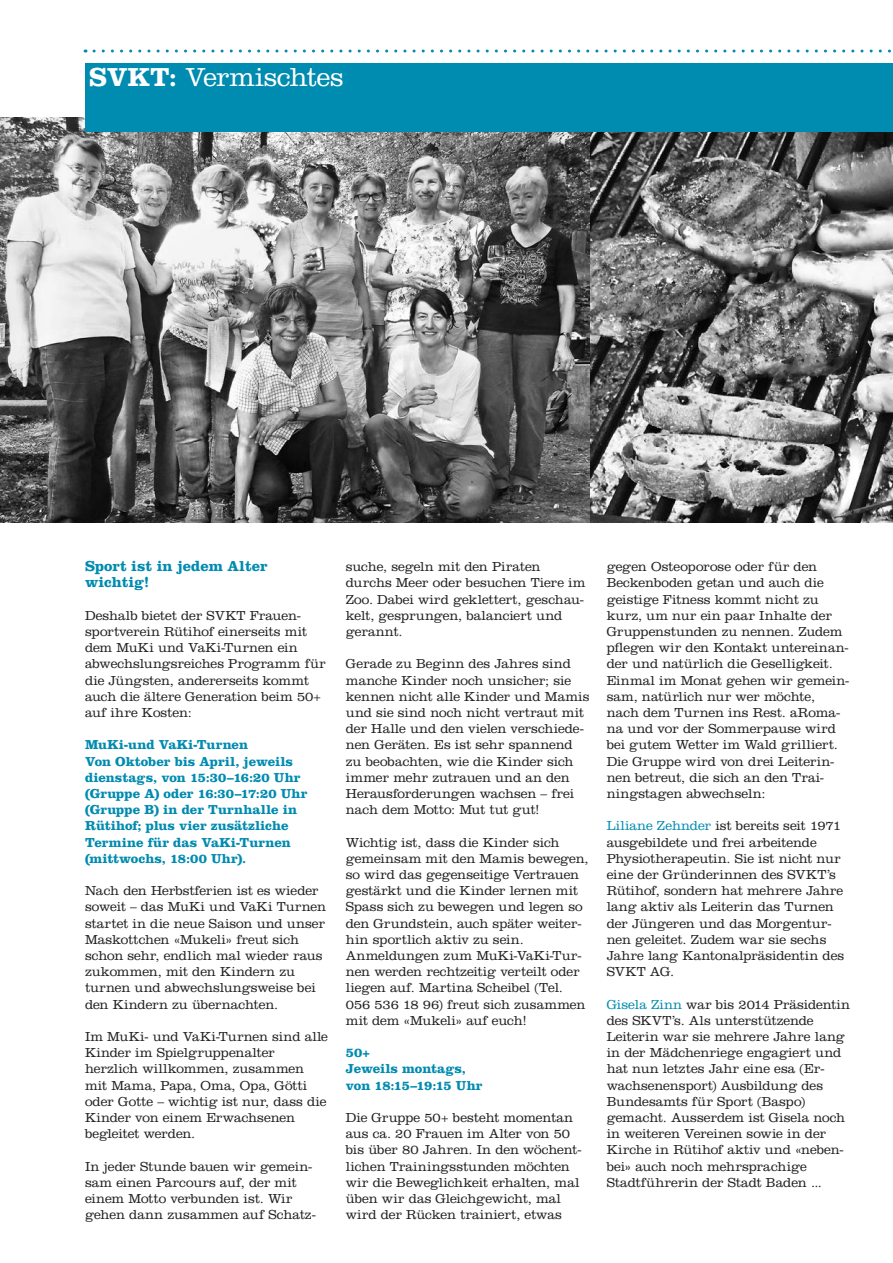
<style>
.page{position:relative;width:893px;height:1263px;background:#fff}
.page>*{position:absolute;margin:0;border:0;box-sizing:border-box;transform-origin:0 0}
.t1{font:300 27px "Clarendon LT Std";letter-spacing:-.01em;color:#fff}
.t2{font:700 15px/16.2px "Clarendon LT Std";color:#008bb0}
.t3{font:300 13.5px/16.2px "Clarendon LT Std";letter-spacing:-.01em;color:#231f20}
.t4{font:700 13.5px/16.2px "Clarendon LT Std";color:#008bb0}
.s1{font-weight:700}
.s2{color:#008bb0}
</style>
<div class="page">
<svg style="left:94px;top:50px;width:797px;height:3px"></svg>
<img style="left:0;top:117px;width:893px;height:405px">
<div style="left:85px;top:64px;width:808px;height:68px;background:#008bb0"></div>
<h1 class="t1" style="left:89px;top:61px;width:256px"><span class="s1">SVKT:</span> Vermischtes</h1>
<p class="t2" style="left:85px;top:558px;width:184px">Sport ist in jedem Alter wichtig!</p>
<p class="t3" style="left:85px;top:607px;width:242px">Deshalb bietet der SVKT Frauen&shy;sportverein Rütihof einerseits mit dem MuKi und VaKi-Turnen ein abwechslungsreiches Programm für die Jüngsten, andererseits kommt auch die ältere Generation beim 50+ auf ihre Kosten:</p>
<p class="t4" style="left:85px;top:736px;width:224px">MuKi-und VaKi-Turnen<br>Von Oktober bis April, jeweils dienstags, von 15:30–16:20 Uhr (Gruppe A) oder 16:30–17:20 Uhr (Gruppe B) in der Turnhalle in<br>Rütihof; plus vier zusätzliche<br>Termine für das VaKi-Turnen (mittwochs, 18:00 Uhr).</p>
<p class="t3" style="left:85px;top:882px;width:243px">Nach den Herbstferien ist es wieder soweit – das MuKi und VaKi Turnen startet in die neue Saison und unser<br>Maskottchen «Mukeli» freut sich schon sehr, endlich mal wieder raus zukommen, mit den Kindern zu turnen und abwechslungsweise bei den Kindern zu übernachten.</p>
<p class="t3" style="left:85px;top:1028px;width:245px">Im MuKi- und VaKi-Turnen sind alle<br>Kinder im Spielgruppenalter herzlich willkommen, zusammen mit Mama, Papa, Oma, Opa, Götti oder Gotte – wichtig ist nur, dass die<br>Kinder von einem Erwachsenen begleitet werden.</p>
<p class="t3" style="left:85px;top:1158px;width:232px">In jeder Stunde bauen wir gemein&shy;sam einen Parcours auf, der mit einem Motto verbunden ist. Wir gehen dann zusammen auf Schatz-</p>
<p class="t3" style="left:346px;top:558px;width:241px">suche, segeln mit den Piraten durchs Meer oder besuchen Tiere im<br>Zoo. Dabei wird geklettert, geschau&shy;kelt, gesprungen, balanciert und gerannt.</p>
<p class="t3" style="left:346px;top:656px;width:245px">Gerade zu Beginn des Jahres sind manche Kinder noch unsicher; sie kennen nicht alle Kinder und Mamis und sie sind noch nicht vertraut mit der Halle und den vielen verschiede&shy;nen Geräten. Es ist sehr spannend zu beobachten, wie die Kinder sich immer mehr zutrauen und an den<br>Herausforderungen wachsen – frei nach dem Motto: Mut tut gut!</p>
<p class="t3" style="left:346px;top:834px;width:244px">Wichtig ist, dass die Kinder sich gemeinsam mit den Mamis bewegen, so wird das gegenseitige Vertrauen gestärkt und die Kinder lernen mit Spass sich zu bewegen und legen so den Grundstein, auch später weiter&shy;hin sportlich aktiv zu sein.<br>Anmeldungen zum MuKi-VaKi-Tur&shy;nen werden rechtzeitig verteilt oder liegen auf. Martina Scheibel (Tel.<br>056 536 18 96) freut sich zusammen mit dem «Mukeli» auf euch!</p>
<p class="t4" style="left:346px;top:1044px;width:138px">50+<br>Jeweils montags, von 18:15–19:15 Uhr</p>
<p class="t3" style="left:346px;top:1109px;width:237px">Die Gruppe 50+ besteht momentan aus ca. 20 Frauen im Alter von 50 bis über 80 Jahren. In den wöchent&shy;lichen Trainingsstunden möchten wir die Beweglichkeit erhalten, mal üben wir das Gleichgewicht, mal wird der Rücken trainiert, etwas</p>
<p class="t3" style="left:607px;top:558px;width:244px">gegen Osteoporose oder für den<br>Beckenboden getan und auch die geistige Fitness kommt nicht zu kurz, um nur ein paar Inhalte der<br>Gruppenstunden zu nennen. Zudem pflegen wir den Kontakt untereinan&shy;der und natürlich die Geselligkeit.<br>Einmal im Monat gehen wir gemein&shy;sam, natürlich nur wer möchte, nach dem Turnen ins Rest. aRoma&shy;na und vor der Sommerpause wird bei gutem Wetter im Wald grilliert.<br>Die Gruppe wird von drei Leiterin&shy;nen betreut, die sich an den Trai&shy;ningstagen abwechseln:</p>
<p class="t3" style="left:607px;top:818px;width:239px"><span class="s2">Liliane Zehnder</span> ist bereits seit 1971 ausgebildete und frei arbeitende<br>Physiotherapeutin. Sie ist nicht nur eine der Gründerinnen des SVKT’s<br>Rütihof, sondern hat mehrere Jahre lang aktiv als Leiterin das Turnen der Jüngeren und das Morgentur&shy;nen geleitet. Zudem war sie sechs<br>Jahre lang Kantonalpräsidentin des<br>SVKT AG.</p>
<p class="t3" style="left:607px;top:996px;width:245px"><span class="s2">Gisela Zinn</span> war bis 2014 Präsidentin des SKVT’s. Als unterstützende Leiterin war sie mehrere Jahre lang in der Mädchenriege engagiert und hat nun letztes Jahr eine esa (Er&shy;wachsenensport) Ausbildung des Bundesamts für Sport (Baspo) gemacht. Ausserdem ist Gisela noch in weiteren Vereinen sowie in der Kirche in Rütihof aktiv und «neben&shy;bei» auch noch mehrsprachige Stadtführerin der Stadt Baden ...</p>
</div>
